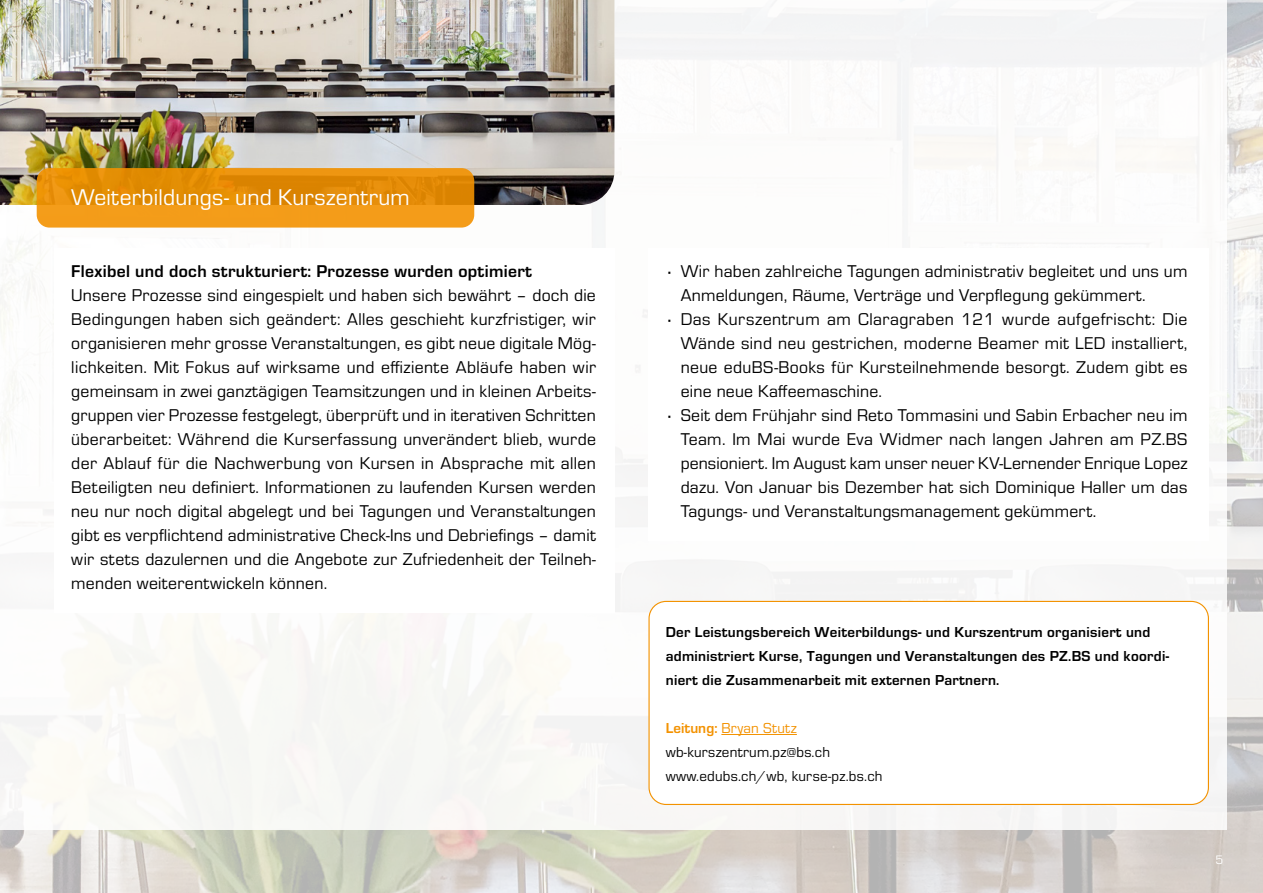
<style>
.page{position:relative;width:1263px;height:893px;background:#fff}
.page>*{position:absolute;margin:0;border:0;box-sizing:border-box;transform-origin:0 0}
.t1{font:23.7px "Eurostile";letter-spacing:.01em;color:#fff}
.t2{font:17.7px/24px "Eurostile";letter-spacing:.015em;color:#000;text-align:justify}
.t3{font:700 17.7px "Eurostile";letter-spacing:.02em;color:#000}
.t4{font:700 15px/24px "Eurostile";letter-spacing:.02em;color:#000}
.t5{font:15px/24px "Eurostile";letter-spacing:.015em;color:#000}
.t6{font:12.75px "Eurostile";color:#fff}
.s1{font-weight:700}
.s2{font-weight:700;color:#f39200}
.s3{color:#f39200}
</style>
<div class="page">
<img style="left:0;top:0;width:1263px;height:893px">
<div style="left:0;top:0;width:1226px;height:829px;background:#fbfaf8"></div>
<img style="left:0;top:0;width:614px;height:205px">
<div style="left:54px;top:248px;width:560px;height:365px;background:#fff"></div>
<div style="left:648px;top:248px;width:561px;height:293px;background:#fff"></div>
<svg style="left:37px;top:168px;width:437px;height:60px;background:#e9920e"></svg>
<div style="left:649px;top:601px;width:559px;height:203px;background:#fff;border-radius:17px"></div>
<div style="left:648px;top:601px;width:561px;height:204px;border:1px solid #f39200;border-radius:17px"></div>
<hr style="left:721px;top:734px;width:76px;height:1px;background:#f39200">
<h1 class="t1" style="left:71px;top:181px;width:340px">Weiterbildungs- und Kurszentrum</h1>
<p class="t3" style="left:71px;top:258px;width:462px">Flexibel und doch strukturiert: Prozesse wurden optimiert</p>
<p class="t2" style="left:71px;top:282px;width:526px">Unsere Prozesse sind eingespielt und haben sich bewährt – doch die Bedingungen haben sich geändert: Alles geschieht kurzfristiger, wir organisieren mehr grosse Veranstaltungen, es gibt neue digitale Mög&shy;lichkeiten. Mit Fokus auf wirksame und effiziente Abläufe haben wir gemeinsam in zwei ganztägigen Teamsitzungen und in kleinen Arbeits&shy;gruppen vier Prozesse festgelegt, überprüft und in iterativen Schritten überarbeitet: Während die Kurserfassung unverändert blieb, wurde der Ablauf für die Nachwerbung von Kursen in Absprache mit allen Beteiligten neu definiert. Informationen zu laufenden Kursen werden neu nur noch digital abgelegt und bei Tagungen und Veranstaltungen gibt es verpflichtend administrative Check-Ins und Debriefings – damit wir stets dazulernen und die Angebote zur Zufriedenheit der Teilneh&shy;menden weiterentwickeln können.</p>
<p class="t2" style="left:666px;top:258px;width:523px"><span class="s1">·</span> Wir haben zahlreiche Tagungen administrativ begleitet und uns um</p>
<p class="t2" style="left:681px;top:282px;width:467px">Anmeldungen, Räume, Verträge und Verpflegung gekümmert.</p>
<p class="t2" style="left:666px;top:306px;width:523px"><span class="s1">·</span> Das Kurszentrum am Claragraben 121 wurde aufgefrischt: Die</p>
<p class="t2" style="left:681px;top:330px;width:508px">Wände sind neu gestrichen, moderne Beamer mit LED installiert,</p>
<p class="t2" style="left:681px;top:354px;width:508px">neue eduBS-Books für Kursteilnehmende besorgt. Zudem gibt es</p>
<p class="t2" style="left:681px;top:378px;width:203px">eine neue Kaffeemaschine.</p>
<p class="t2" style="left:666px;top:402px;width:523px"><span class="s1">·</span> Seit dem Frühjahr sind Reto Tommasini und Sabin Erbacher neu im</p>
<p class="t2" style="left:681px;top:426px;width:508px">Team. Im Mai wurde Eva Widmer nach langen Jahren am PZ.BS</p>
<p class="t2" style="left:681px;top:450px;width:508px">pensioniert. Im August kam unser neuer KV-Lernender Enrique Lopez</p>
<p class="t2" style="left:681px;top:474px;width:508px">dazu. Von Januar bis Dezember hat sich Dominique Haller um das</p>
<p class="t2" style="left:681px;top:498px;width:417px">Tagungs- und Veranstaltungsmanagement gekümmert.</p>
<p class="t4" style="left:666px;top:619px;width:505px">Der Leistungsbereich Weiterbildungs- und Kurszentrum organisiert und administriert Kurse, Tagungen und Veranstaltungen des PZ.BS und koordi&shy;niert die Zusammenarbeit mit externen Partnern.</p>
<p class="t5" style="left:666px;top:715px;width:218px"><span class="s2">Leitung:</span> <span class="s3">Bryan Stutz </span>wb-kurszentrum.pz@bs.ch www.edubs.ch/wb, kurse-pz.bs.ch</p>
<p class="t6" style="left:1215px;top:851px;width:9px">5</p>
</div>
